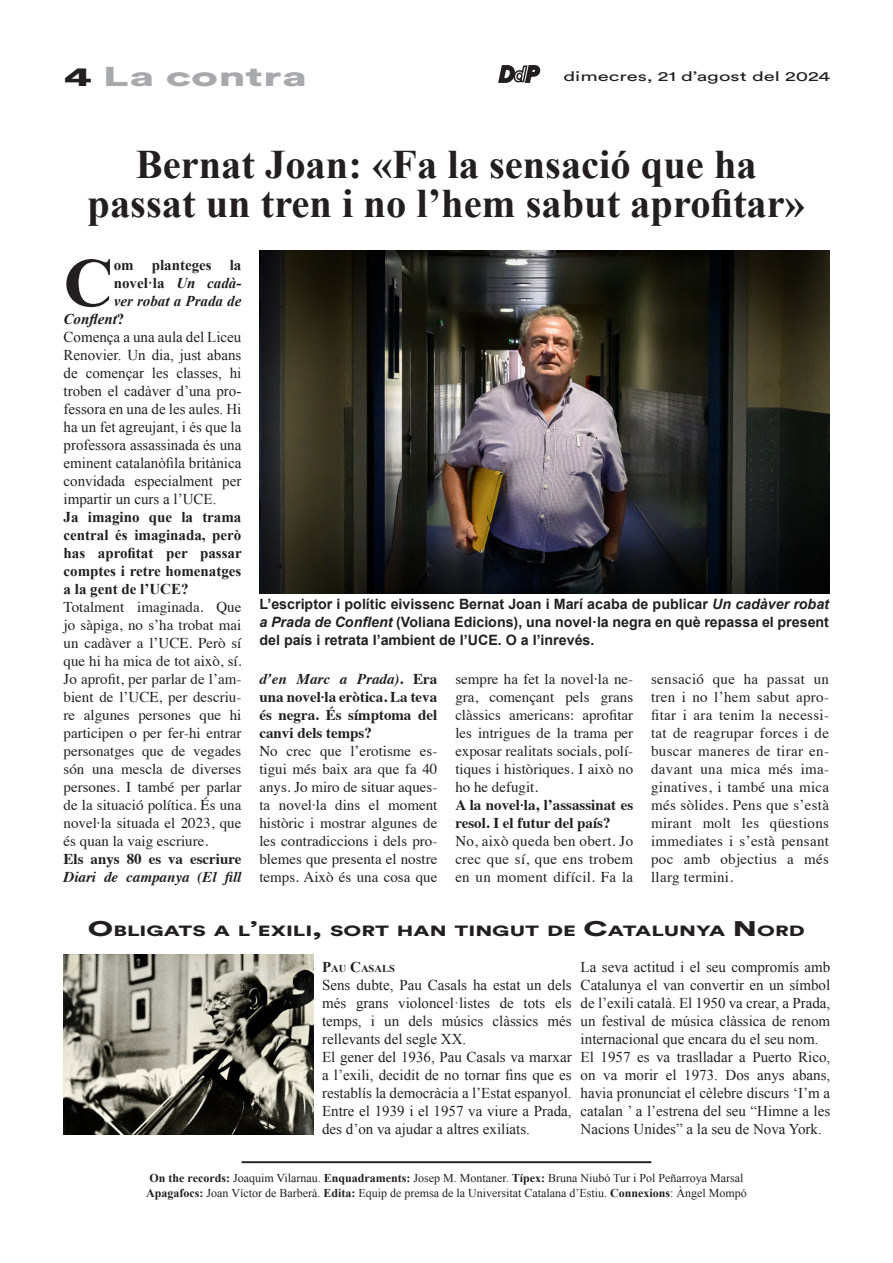
<style>
.page{position:relative;width:893px;height:1263px;background:#fff}
.page>*{position:absolute;margin:0;border:0;box-sizing:border-box;transform-origin:0 0}
.t1{font:700 69.3px "Times New Roman";color:#231f20}
.t2{font:700 40.5px/39px "Times New Roman";color:#231f20;text-align:center}
.t3{font:900 27px "Circular Std";color:#a8a9ad;scale:1.7 1}
.t4{font:15px/18px "Times";color:#231f20;text-align:justify}
.t5{font:15px/18px "Times New Roman";color:#231f20}
.t6{font:700 15px/18px "Times";color:#231f20;text-align:justify}
.t7{font:700 15px/18px "Times New Roman";color:#231f20;text-align:justify}
.t8{font:italic 700 15px "Times New Roman";color:#231f20}
.t9{font:italic 700 15px "Times";color:#231f20}
.t10{font:900 14.7px "Circular Std";color:#231f20;scale:1.5 1}
.t11{font:700 14.25px/18px "Arial";color:#231f20;text-align:justify}
.t12{font:13.5px "Circular Std";color:#231f20;scale:1.5 1}
.t13{font:12px/14.4px "Times New Roman";color:#231f20}
.t14{font:700 10.5px "Times New Roman";color:#231f20}
.s1{color:#231f20}
.s2{font-style:italic;font-size:21px}
.s3{font-weight:700;font-style:italic;font-size:21px}
.s4{font-style:italic}
.s5{font-style:normal}
.s6{font-size:21px}
.s7{font-size:15px}
.s8{font-weight:700}
</style>
<div class="page">
<hr style="left:242px;top:1161px;width:409px;height:2px;background:#231f20">
<img style="left:259px;top:250px;width:570px;height:344px">
<img style="left:64px;top:954px;width:250px;height:180px">
<h3 class="t3" style="left:64px;top:59px;width:145px"><span class="s1">4</span> La contra</h3>
<p class="t12" style="left:500px;top:68px;width:222px"><span class="s2">D</span><span class="s3">d</span><span class="s2">P</span> dimecres, 21 d’agost del 2024</p>
<h2 class="t2" style="left:88px;top:145px;width:719px">Bernat Joan: «Fa la sensació que ha passat un tren i no l’hem sabut aprofitar»</h2>
<h1 class="t1" style="left:64px;top:244px;width:52px">C</h1>
<p class="t7" style="left:114px;top:256px;width:129px">om planteges la</p>
<p class="t7" style="left:114px;top:274px;width:129px">novel·la <span class="s4">Un cadà-</span></p>
<p class="t8" style="left:114px;top:293px;width:129px">ver robat a Prada de</p>
<p class="t8" style="left:64px;top:311px;width:62px">Conflent<span class="s5">?</span></p>
<p class="t5" style="left:64px;top:328px;width:179px">Comença a una aula del Liceu</p>
<p class="t5" style="left:64px;top:346px;width:179px">Renovier. Un dia, just abans</p>
<p class="t5" style="left:64px;top:364px;width:179px">de començar les classes, hi</p>
<p class="t5" style="left:64px;top:382px;width:179px">troben el cadàver d’una pro-</p>
<p class="t5" style="left:64px;top:400px;width:179px">fessora en una de les aules. Hi</p>
<p class="t5" style="left:64px;top:418px;width:179px">ha un fet agreujant, i és que la</p>
<p class="t5" style="left:64px;top:436px;width:179px">professora assassinada és una</p>
<p class="t5" style="left:64px;top:454px;width:179px">eminent catalanòfila britànica</p>
<p class="t5" style="left:64px;top:472px;width:179px">convidada especialment per</p>
<p class="t5" style="left:64px;top:490px;width:154px">impartir un curs a l’UCE.</p>
<p class="t7" style="left:64px;top:508px;width:180px">Ja imagino que la trama central és imaginada, però has aprofitat per passar comptes i retre homenatges a la gent de l’UCE?</p>
<p class="t4" style="left:64px;top:599px;width:179px">Totalment imaginada. Que jo sàpiga, no s’ha trobat mai un cadàver a l’UCE. Però sí que hi ha mica de tot això, sí.<br>Jo aprofit, per parlar de l’am&shy;bient de l’UCE, per descriu&shy;re algunes persones que hi participen o per fer-hi entrar personatges que de vegades són una mescla de diverses persones. I també per parlar de la situació política. És una novel·la situada el 2023, que és quan la vaig escriure.</p>
<p class="t6" style="left:64px;top:851px;width:179px">Els anys 80 es va escriure</p>
<p class="t9" style="left:64px;top:871px;width:179px">Diari de campanya (El fill</p>
<p class="t11" style="left:259px;top:595px;width:571px">L’escriptor i polític eivissenc Bernat Joan i Marí acaba de publicar <span class="s4">Un cadàver robat a Prada de Conflent</span> (Voliana Edicions), una novel·la negra en què repassa el present del país i retrata l’ambient de l’UCE. O a l’inrevés.</p>
<p class="t4" style="left:651px;top:671px;width:179px">sensació que ha passat un tren i no l’hem sabut apro&shy;fitar i ara tenim la necessi&shy;tat de reagrupar forces i de buscar maneres de tirar en&shy;davant una mica més ima&shy;ginatives, i també una mica més sòlides. Pens que s’està mirant molt les qüestions immediates i s’està pensant poc amb objectius a més llarg termini.</p>
<p class="t10" style="left:88px;top:921px;width:479px"><span class="s6">O</span>BLIGATS A L<span class="s6">’</span>EXILI<span class="s6">,</span> SORT HAN TINGUT DE <span class="s6">C</span>ATALUNYA <span class="s6">N</span>ORD</p>
<p class="t14" style="left:322px;top:963px;width:74px"><span class="s7">P</span>AU <span class="s7">C</span>ASALS</p>
<p class="t5" style="left:322px;top:976px;width:251px">Sens dubte, Pau Casals ha estat un dels més grans violoncel·listes de tots els temps, i un dels músics clàssics més rellevants del segle XX.<br>El gener del 1936, Pau Casals va marxar a l’exili, decidit de no tornar fins que es restablís la democràcia a l’Estat espanyol.<br>Entre el 1939 i el 1957 va viure a Prada, des d’on va ajudar a altres exiliats.</p>
<p class="t6" style="left:259px;top:671px;width:179px"><span class="s4">d’en Marc a Prada)</span>. Era una novel·la eròtica. La teva és negra. És símptoma del canvi dels temps?</p>
<p class="t4" style="left:259px;top:743px;width:179px">No crec que l’erotisme es&shy;tigui més baix ara que fa 40 anys. Jo miro de situar aques&shy;ta novel·la dins el moment històric i mostrar algunes de les contradiccions i dels pro&shy;blemes que presenta el nostre temps. Això és una cosa que</p>
<p class="t4" style="left:455px;top:671px;width:179px">sempre ha fet la novel·la ne&shy;gra, començant pels grans clàssics americans: aprofitar les intrigues de la trama per exposar realitats socials, polí&shy;tiques i històriques. I això no ho he defugit.</p>
<p class="t6" style="left:455px;top:797px;width:179px">A la novel·la, l’assassinat es resol. I el futur del país?</p>
<p class="t4" style="left:455px;top:833px;width:179px">No, això queda ben obert. Jo crec que sí, que ens trobem en un moment difícil. Fa la</p>
<p class="t5" style="left:581px;top:958px;width:251px">La seva actitud i el seu compromís amb Catalunya el van convertir en un símbol de l’exili català. El 1950 va crear, a Prada, un festival de música clàssica de renom internacional que encara du el seu nom.<br>El 1957 es va traslladar a Puerto Rico, on va morir el 1973. Dos anys abans, havia pronunciat el cèlebre discurs ‘I’m a catalan ’ a l’estrena del seu “Himne a les Nacions Unides” a la seu de Nova York.</p>
<p class="t13" style="left:146px;top:1171px;width:602px"><span class="s8">On the records:</span> Joaquim Vilarnau. <span class="s8">Enquadraments:</span> Josep M. Montaner. <span class="s8">Típex:</span> Bruna Niubó Tur i Pol Peñarroya Marsal<br><span class="s8">Apagafocs:</span> Joan Víctor de Barberà. <span class="s8">Edita:</span> Equip de premsa de la Universitat Catalana d’Estiu. <span class="s8">Connexions</span>: Àngel Mompó</p>
</div>
